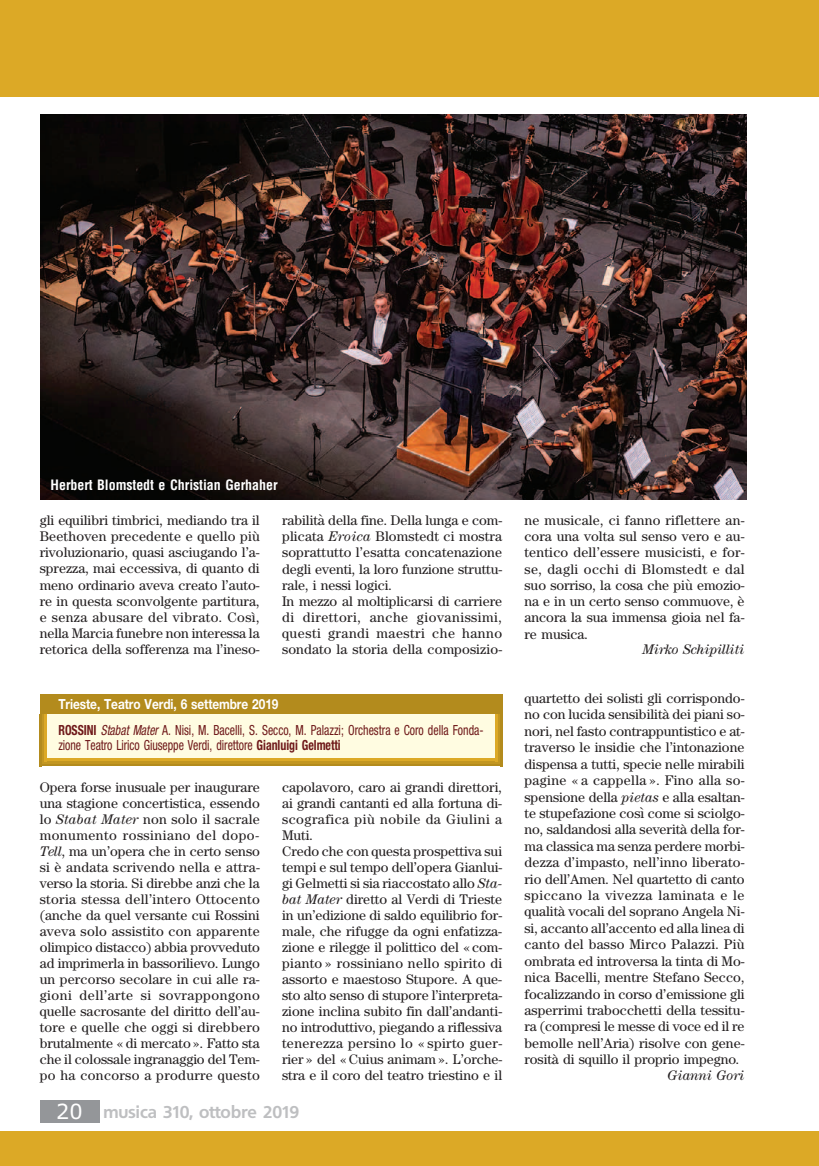
<style>
.page{position:relative;width:819px;height:1166px;background:#fff}
.page>*{position:absolute;margin:0;border:0;box-sizing:border-box;transform-origin:0 0}
.t1{font:16.62px "Adv T3020 B";color:#bebfc1}
.t2{font:14px/15.9px "Adv P7 F86";color:#231f20;text-align:justify}
.t3{font:14px/14.9px "Adv P81 C3";color:#6f191a;scale:.85 1}
.t4{font:14px "Adv P4 E77";color:#fff;scale:.85 1}
.t5{font:14px "Adv P2592";color:#fff}
.t6{font:14px "Adv P7 F8 C";letter-spacing:-.015em;color:#231f20}
.s1{font-family:"Adv P7 F8 C"}
.s2{font-family:"Adv P81 C9"}
.s3{font-family:"Adv P81 C6"}
.s4{font-family:"Adv T Ta 9027 ee 7";font-size:21px;color:#fff}
</style>
<div class="page">
<div style="left:0;top:1131px;width:819px;height:34px;background:#dca926"></div>
<div style="left:0;top:0;width:819px;height:97px;background:#dca926"></div>
<div style="left:40px;top:694px;width:462px;height:72px;background:#fffce1"></div>
<div style="left:40px;top:694px;width:462px;height:20px;background:#b38b1d"></div>
<hr style="left:40px;top:763px;width:462px;height:3px;background:#b38b1d">
<hr style="left:40px;top:714px;width:2px;height:52px;background:#b38b1d">
<hr style="left:500px;top:714px;width:2px;height:52px;background:#b38b1d">
<hr style="left:42px;top:761px;width:458px;height:2px;background:#c29621">
<hr style="left:42px;top:714px;width:3px;height:49px;background:#c29621">
<hr style="left:497px;top:714px;width:3px;height:49px;background:#c29621">
<hr style="left:45px;top:758px;width:452px;height:3px;background:#dca926">
<hr style="left:45px;top:714px;width:2px;height:47px;background:#dca926">
<hr style="left:495px;top:714px;width:2px;height:47px;background:#dca926">
<div style="left:40px;top:1100px;width:59px;height:22px;background:#949699"></div>
<img style="left:41px;top:115px;width:705px;height:385px">
<p class="t5" style="left:51px;top:479px;width:228px">Herbert Blomstedt e Christian Gerhaher</p>
<p class="t2" style="left:40px;top:513px;width:221px">gli equilibri timbrici, mediando tra il Beethoven precedente e quello piu` rivoluzionario, quasi asciugando l’a&shy;sprezza, mai eccessiva, di quanto di meno ordinario aveva creato l’auto&shy;re in questa sconvolgente partitura, e senza abusare del vibrato. Cosı`, nella Marcia funebre non interessa la retorica della sofferenza ma l’ineso-</p>
<p class="t2" style="left:282px;top:513px;width:221px;text-align:left">rabilita` della fine. Della lunga e com&shy;plicata <span class="s1">Eroica</span> Blomstedt ci mostra soprattutto l’esatta concatenazione degli eventi, la loro funzione struttu&shy;rale, i nessi logici.<br>In mezzo al moltiplicarsi di carriere di direttori, anche giovanissimi, questi grandi maestri che hanno sondato la storia della composizio-</p>
<p class="t2" style="left:524px;top:513px;width:221px">ne musicale, ci fanno riflettere an&shy;cora una volta sul senso vero e au&shy;tentico dell’essere musicisti, e for&shy;se, dagli occhi di Blomstedt e dal suo sorriso, la cosa che piu` emozio&shy;na e in un certo senso commuove, e` ancora la sua immensa gioia nel fa&shy;re musica.</p>
<p class="t6" style="left:642px;top:645px;width:103px">Mirko Schipilliti</p>
<p class="t4" style="left:58px;top:699px;width:260px">Trieste, Teatro Verdi, 6 settembre 2019</p>
<p class="t3" style="left:58px;top:724px;width:501px"><span class="s2">ROSSINI</span> <span class="s3">Stabat Mater</span> A. Nisi, M. Bacelli, S. Secco, M. Palazzi; Orchestra e Coro della Fonda&shy;zione Teatro Lirico Giuseppe Verdi, direttore <span class="s2">Gianluigi Gelmetti</span></p>
<p class="t2" style="left:40px;top:781px;width:222px">Opera forse inusuale per inaugurare una stagione concertistica, essendo lo <span class="s1">Stabat Mater</span> non solo il sacrale monumento rossiniano del dopo<span class="s1">-Tell</span>, ma un’opera che in certo senso si e` andata scrivendo nella e attra&shy;verso la storia. Si direbbe anzi che la storia stessa dell’intero Ottocento (anche da quel versante cui Rossini aveva solo assistito con apparente olimpico distacco) abbia provveduto ad imprimerla in bassorilievo. Lungo un percorso secolare in cui alle ra&shy;gioni dell’arte si sovrappongono quelle sacrosante del diritto dell’au&shy;tore e quelle che oggi si direbbero brutalmente « di mercato ». Fatto sta che il colossale ingranaggio del Tem&shy;po ha concorso a produrre questo</p>
<p class="t2" style="left:282px;top:781px;width:221px;text-align:left">capolavoro, caro ai grandi direttori, ai grandi cantanti ed alla fortuna di&shy;scografica piu` nobile da Giulini a Muti.<br>Credo che con questa prospettiva sui tempi e sul tempo dell’opera Gianlui&shy;gi Gelmetti si sia riaccostato allo <span class="s1">Sta&shy;bat Mater</span> diretto al Verdi di Trieste in un’edizione di saldo equilibrio for&shy;male, che rifugge da ogni enfatizza&shy;zione e rilegge il polittico del « com&shy;pianto » rossiniano nello spirito di assorto e maestoso Stupore. A que&shy;sto alto senso di stupore l’interpreta&shy;zione inclina subito fin dall’andanti&shy;no introduttivo, piegando a riflessiva tenerezza persino lo « spirto guer&shy;rier » del « Cuius animam ». L’orche&shy;stra e il coro del teatro triestino e il</p>
<p class="t1" style="left:56px;top:1105px;width:245px"><span class="s4">20</span> musica 310, ottobre 2019</p>
<p class="t2" style="left:524px;top:691px;width:221px;line-height:16.4px">quartetto dei solisti gli corrispondo&shy;no con lucida sensibilita` dei piani so&shy;nori, nel fasto contrappuntistico e at&shy;traverso le insidie che l’intonazione dispensa a tutti, specie nelle mirabili pagine « a cappella ». Fino alla so&shy;spensione della <span class="s1">pietas</span> e alla esaltan&shy;te stupefazione cosı` come si sciolgo&shy;no, saldandosi alla severita` della for&shy;ma classica ma senza perdere morbi&shy;dezza d’impasto, nell’inno liberato&shy;rio dell’Amen. Nel quartetto di canto spiccano la vivezza laminata e le qualita` vocali del soprano Angela Ni&shy;si, accanto all’accento ed alla linea di canto del basso Mirco Palazzi. Piu` ombrata ed introversa la tinta di Mo&shy;nica Bacelli, mentre Stefano Secco, focalizzando in corso d’emissione gli asperrimi trabocchetti della tessitu&shy;ra (compresi le messe di voce ed il re bemolle nell’Aria) risolve con gene&shy;rosita` di squillo il proprio impegno.</p>
<p class="t6" style="left:667px;top:1071px;width:79px">Gianni Gori</p>
</div>
